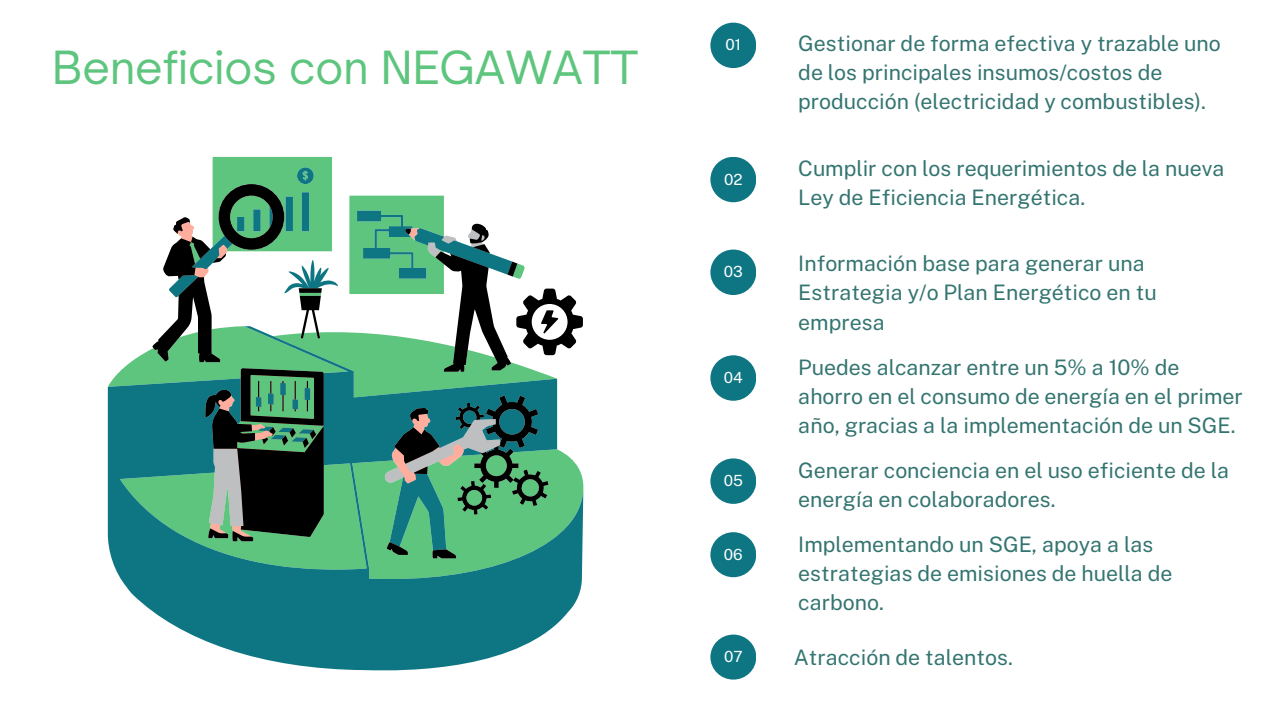
<style>
.page{position:relative;width:1281px;height:720px;background:#fff}
.page>*{position:absolute;margin:0;border:0;box-sizing:border-box;transform-origin:0 0}
.t1{font:43.75px "Open Sauce One";color:#5ec57e}
.t2{font:21.38px/29.1px "Public Sans";color:#347571}
.t3{font:15.38px "Public Sans";color:#fff}
</style>
<div class="page">
<div style="left:710px;top:23px;width:46px;height:45px;background:#0e7683;border-radius:50%"></div>
<div style="left:710px;top:157px;width:46px;height:45px;background:#0e7683;border-radius:50%"></div>
<div style="left:710px;top:250px;width:46px;height:45px;background:#0e7683;border-radius:50%"></div>
<div style="left:710px;top:355px;width:46px;height:46px;background:#0e7683;border-radius:50%"></div>
<div style="left:710px;top:458px;width:46px;height:46px;background:#0e7683;border-radius:50%"></div>
<div style="left:710px;top:532px;width:46px;height:45px;background:#0e7683;border-radius:50%"></div>
<div style="left:710px;top:635px;width:46px;height:45px;background:#0e7683;border-radius:50%"></div>
<svg style="left:212px;top:157px;width:120px;height:10px"></svg>
<svg style="left:108px;top:167px;width:475px;height:504px;fill:#0e7683"></svg>
<svg style="left:152px;top:184px;width:396px;height:374px"></svg>
<svg style="left:516px;top:289px;width:67px;height:66px"></svg>
<h1 class="t1" style="left:52px;top:40px;width:588px">Beneficios con NEGAWATT</h1>
<p class="t3" style="left:725px;top:36px;width:17px">01</p>
<p class="t3" style="left:724px;top:170px;width:20px">02</p>
<p class="t3" style="left:724px;top:263px;width:21px">03</p>
<p class="t3" style="left:724px;top:368px;width:21px">04</p>
<p class="t3" style="left:724px;top:472px;width:21px">05</p>
<p class="t3" style="left:724px;top:545px;width:20px">06</p>
<p class="t3" style="left:724px;top:648px;width:20px">07</p>
<p class="t2" style="left:798px;top:29px;width:424px">Gestionar de forma efectiva y trazable uno de los principales insumos/costos de producción (electricidad y combustibles).</p>
<p class="t2" style="left:798px;top:154px;width:428px">Cumplir con los requerimientos de la nueva<br>Ley de Eficiencia Energética.</p>
<p class="t2" style="left:798px;top:249px;width:360px">Información base para generar una<br>Estrategia y/o Plan Energético en tu empresa</p>
<p class="t2" style="left:798px;top:352px;width:446px">Puedes alcanzar entre un 5% a 10% de ahorro en el consumo de energía en el primer año, gracias a la implementación de un SGE.</p>
<p class="t2" style="left:798px;top:456px;width:432px">Generar conciencia en el uso eficiente de la energía en colaboradores.</p>
<p class="t2" style="left:798px;top:529px;width:376px">Implementando un SGE, apoya a las estrategias de emisiones de huella de carbono.</p>
<p class="t2" style="left:793px;top:642px;width:221px">Atracción de talentos.</p>
</div>
